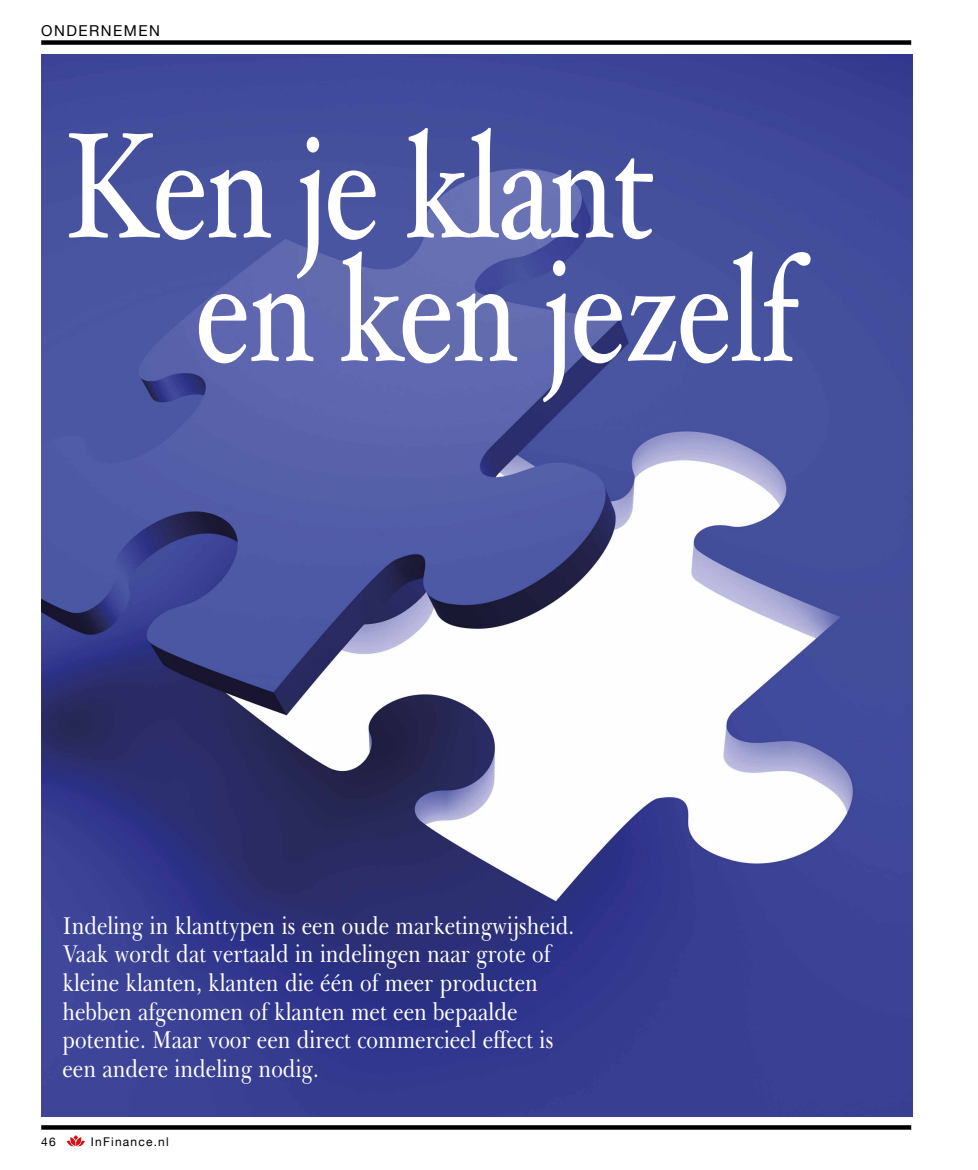
<style>
.page{position:relative;width:978px;height:1170px;background:#fff}
.page>*{position:absolute;margin:0;border:0;box-sizing:border-box;transform-origin:0 0}
.t1{font:150px "Hoefler Text";letter-spacing:-.02em;color:#fff;scale:.8 1}
.t2{font:24.9px/28.5px "Baskerville BT";color:#fff;scale:.84 1}
.t3{font:15px "Helvetica Neue";letter-spacing:.1em;color:#000}
.t4{font:12px "Helvetica Neue";letter-spacing:.1em;color:#000}
</style>
<div class="page">
<svg style="left:67px;top:1135px;width:18px;height:12px"></svg>
<img style="left:41px;top:54px;width:871px;height:1062px">
<div style="left:41px;top:40px;width:870px;height:5px;background:#000"></div>
<svg style="left:41px;top:1125px;width:870px;height:4px;background:#0c0c0c"></svg>
<p class="t3" style="left:41px;top:20px;width:120px">ONDERNEMEN</p>
<h1 class="t1" style="left:66px;top:97px;width:739px">Ken je klant</h1>
<h1 class="t1" style="left:195px;top:221px;width:757px">en ken jezelf</h1>
<p class="t2" style="left:63px;top:911px;width:611px">Indeling in klanttypen is een oude marketingwijsheid.<br>Vaak wordt dat vertaald in indelingen naar grote of kleine klanten, klanten die één of meer producten hebben afgenomen of klanten met een bepaalde potentie. Maar voor een direct commercieel effect is een andere indeling nodig.</p>
<p class="t4" style="left:41px;top:1132px;width:16px">46</p>
<p class="t4" style="left:91px;top:1132px;width:79px">InFinance.nl</p>
</div>
